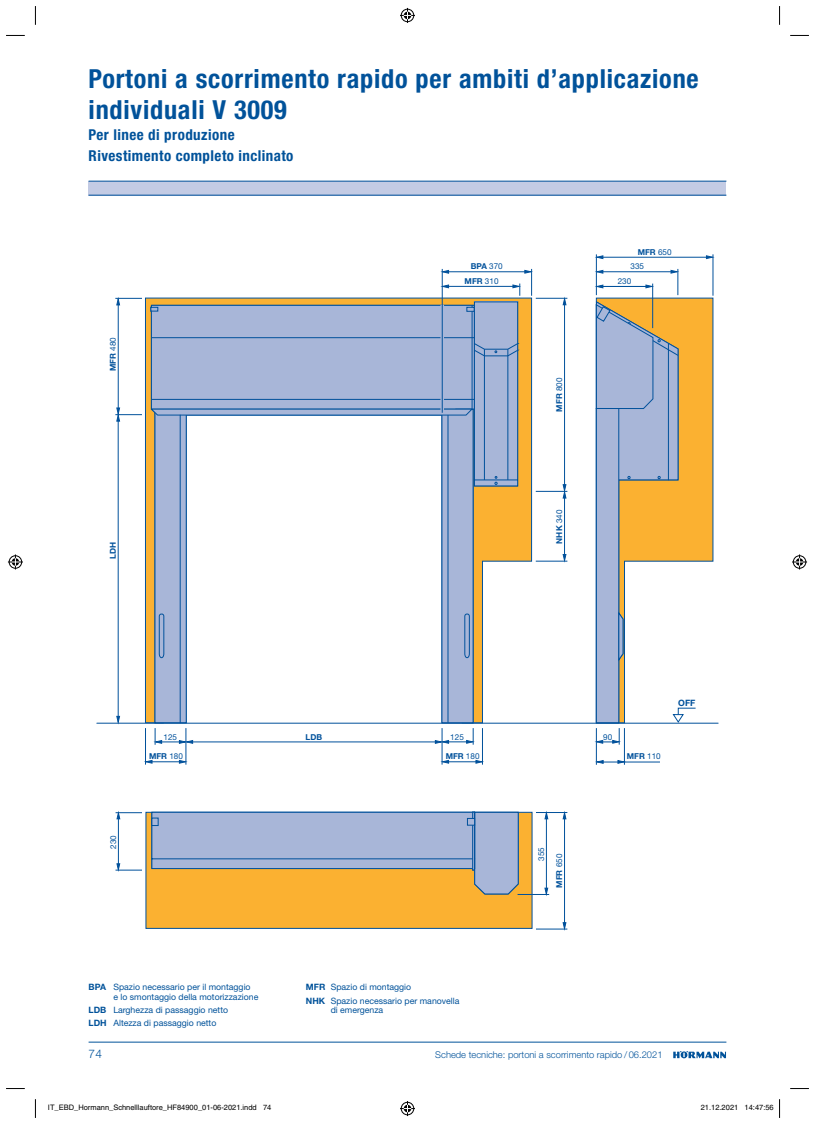
<style>
.page{position:relative;width:815px;height:1124px;background:#fff}
.page>*{position:absolute;margin:0;border:0;box-sizing:border-box;transform-origin:0 0}
.t1{font:700 condensed 26.25px/31.2px "Hoermann Helvetica Neue";letter-spacing:.03em;color:#01529a}
.t2{font:700 condensed 15px/21px "Hoermann Helvetica Neue";letter-spacing:.03em;color:#01529a}
.t3{font:300 11.88px "Hoermann Helvetica Neue";color:#01529a}
.t4{font:300 9.38px "Hoermann Helvetica Neue";color:#01529a}
.t5{font:8.75px/13.4px "Hoermann Helvetica Neue Rm";color:#01529a}
.t6{font:700 8.75px "Hoermann Helvetica Neue";color:#01519b}
.t7{font:700 8.12px "Hoermann Helvetica Neue";color:#01519b}
.t8{font:8.12px "Hoermann Helvetica Neue Rm";color:#01519b}
.t9{font:7.5px "Helvetica";color:#000}
.s1{font-family:"Hoermann Helvetica Neue Rm";font-weight:400}
.s2{font-family:"Hoermann Helvetica Neue";font-weight:700}
</style>
<div class="page">
<hr style="left:89px;top:1041px;width:637px;height:1px;background:#01529a">
<svg style="left:673px;top:1051px;width:53px;height:7px"></svg>
<svg style="left:696px;top:297px;width:17px;height:265px;background:#f1ad36"></svg>
<div style="left:146px;top:812px;width:386px;height:116px;background:#fbb131"></div>
<svg style="left:151px;top:811px;width:368px;height:83px"></svg>
<svg style="left:151px;top:744px;width:322px;height:81px"></svg>
<div style="left:472px;top:811px;width:3px;height:59px;background:#a8b6d8;border:1px solid #01519b"></div>
<div style="left:467px;top:818px;width:8px;height:7px;background:#a8b6d8;border:1px solid #01519b"></div>
<hr style="left:97px;top:722px;width:621px;height:1px;background:#01519b">
<hr style="left:118px;top:418px;width:1px;height:300px;background:#01519b">
<svg style="left:115px;top:407px;width:27px;height:14px"></svg>
<svg style="left:116px;top:715px;width:4px;height:7px"></svg>
<svg style="left:115px;top:298px;width:27px;height:7px"></svg>
<hr style="left:118px;top:303px;width:1px;height:107px;background:#01519b">
<hr style="left:596px;top:254px;width:1px;height:41px;background:#01519b">
<hr style="left:713px;top:254px;width:1px;height:41px;background:#01519b">
<svg style="left:596px;top:255px;width:7px;height:4px"></svg>
<svg style="left:706px;top:255px;width:7px;height:4px"></svg>
<hr style="left:601px;top:257px;width:108px;height:1px;background:#01519b">
<hr style="left:145px;top:728px;width:1px;height:36px;background:#01519b">
<svg style="left:179px;top:759px;width:7px;height:4px"></svg>
<svg style="left:146px;top:759px;width:7px;height:4px"></svg>
<hr style="left:150px;top:761px;width:32px;height:1px;background:#01519b">
<hr style="left:186px;top:728px;width:1px;height:36px;background:#01519b">
<hr style="left:442px;top:728px;width:1px;height:36px;background:#01519b">
<svg style="left:475px;top:759px;width:7px;height:4px"></svg>
<svg style="left:442px;top:759px;width:7px;height:4px"></svg>
<hr style="left:447px;top:761px;width:31px;height:1px;background:#01519b">
<hr style="left:482px;top:728px;width:1px;height:36px;background:#01519b">
<svg style="left:116px;top:863px;width:26px;height:7px"></svg>
<svg style="left:116px;top:812px;width:26px;height:7px"></svg>
<hr style="left:118px;top:817px;width:1px;height:49px;background:#01519b">
<hr style="left:518px;top:894px;width:31px;height:1px;background:#01519b">
<svg style="left:544px;top:887px;width:4px;height:7px"></svg>
<svg style="left:544px;top:813px;width:4px;height:6px"></svg>
<hr style="left:536px;top:812px;width:31px;height:1px;background:#01519b">
<hr style="left:546px;top:817px;width:1px;height:73px;background:#01519b">
<svg style="left:562px;top:922px;width:4px;height:6px"></svg>
<svg style="left:563px;top:813px;width:4px;height:6px"></svg>
<hr style="left:536px;top:928px;width:31px;height:1px;background:#01519b">
<hr style="left:564px;top:817px;width:1px;height:107px;background:#01519b">
<hr style="left:596px;top:728px;width:1px;height:36px;background:#01519b">
<hr style="left:624px;top:728px;width:1px;height:36px;background:#01519b">
<svg style="left:597px;top:759px;width:28px;height:4px"></svg>
<hr style="left:625px;top:761px;width:35px;height:1px;background:#01519b">
<svg style="left:150px;top:269px;width:546px;height:475px"></svg>
<svg style="left:440px;top:305px;width:4px;height:109px"></svg>
<hr style="left:442px;top:269px;width:1px;height:143px;background:#01519b">
<div style="left:89px;top:181px;width:637px;height:14px;background:#c3cbe4"></div>
<hr style="left:89px;top:181px;width:637px;height:1px;background:#01529a">
<hr style="left:89px;top:195px;width:637px;height:1px;background:#01529a">
<svg style="left:6px;top:35px;width:19px;height:1px"></svg>
<svg style="left:790px;top:35px;width:19px;height:1px"></svg>
<svg style="left:6px;top:1088px;width:19px;height:1px"></svg>
<svg style="left:790px;top:1088px;width:19px;height:1px"></svg>
<svg style="left:35px;top:6px;width:1px;height:19px"></svg>
<svg style="left:35px;top:1099px;width:1px;height:18px"></svg>
<svg style="left:779px;top:6px;width:1px;height:19px"></svg>
<svg style="left:400px;top:8px;width:15px;height:15px"></svg>
<svg style="left:400px;top:1101px;width:15px;height:14px"></svg>
<svg style="left:8px;top:554px;width:15px;height:15px"></svg>
<svg style="left:792px;top:554px;width:15px;height:15px"></svg>
<svg style="left:779px;top:1099px;width:1px;height:18px"></svg>
<h1 class="t1" style="left:89px;top:62px;width:612px">Portoni a scorrimento rapido per ambiti d’applicazione individuali V 3009</h1>
<h2 class="t2" style="left:89px;top:124px;width:206px">Per linee di produzione<br>Rivestimento completo inclinato</h2>
<p class="t7" style="left:107px;top:371px;width:35px;rotate:-90deg">MFR <span class="s1">480</span></p>
<p class="t7" style="left:107px;top:559px;width:18px;rotate:-90deg">LDH</p>
<p class="t7" style="left:471px;top:261px;width:34px">BPA <span class="s1">370</span></p>
<p class="t7" style="left:465px;top:275px;width:35px">MFR <span class="s1">310</span></p>
<p class="t7" style="left:553px;top:411px;width:35px;rotate:-90deg">MFR <span class="s1">800</span></p>
<p class="t7" style="left:553px;top:543px;width:35px;rotate:-90deg">NHK <span class="s1">340</span></p>
<p class="t7" style="left:638px;top:246px;width:35px">MFR <span class="s1">650</span></p>
<p class="t8" style="left:631px;top:261px;width:15px">335</p>
<p class="t8" style="left:618px;top:275px;width:15px">230</p>
<p class="t8" style="left:164px;top:731px;width:15px">125</p>
<p class="t7" style="left:306px;top:731px;width:18px">LDB</p>
<p class="t8" style="left:450px;top:731px;width:15px">125</p>
<p class="t8" style="left:107px;top:848px;width:15px;rotate:-90deg">230</p>
<p class="t7" style="left:149px;top:750px;width:35px">MFR <span class="s1">180</span></p>
<p class="t7" style="left:446px;top:750px;width:35px">MFR <span class="s1">180</span></p>
<p class="t5" style="left:113px;top:981px;width:147px;line-height:9.4px;text-indent:-25px"><span class="s2">BPA</span> Spazio necessario per il montaggio<br>e lo smontaggio della motorizzazione</p>
<p class="t5" style="left:89px;top:1002px;width:141px"><span class="s2">LDB</span> Larghezza di passaggio netto<br><span class="s2">LDH</span> Altezza di passaggio netto</p>
<p class="t5" style="left:306px;top:979px;width:155px"><span class="s2">MFR</span> Spazio di montaggio<br><span class="s2">NHK</span> Spazio necessario per manovella</p>
<p class="t5" style="left:331px;top:1002px;width:54px">di emergenza</p>
<p class="t8" style="left:535px;top:860px;width:15px;rotate:-90deg">355</p>
<p class="t7" style="left:553px;top:887px;width:35px;rotate:-90deg">MFR <span class="s1">650</span></p>
<p class="t8" style="left:603px;top:731px;width:11px">90</p>
<p class="t7" style="left:627px;top:750px;width:35px">MFR <span class="s1">110</span></p>
<p class="t6" style="left:678px;top:696px;width:19px">OFF</p>
<h3 class="t3" style="left:89px;top:1045px;width:15px">74</h3>
<p class="t4" style="left:435px;top:1048px;width:229px">Schede tecniche: portoni a scorrimento rapido / 06.2021</p>
<p class="t9" style="left:48px;top:1103px;width:225px">IT_EBD_Hormann_Schnelllauftore_HF84900_01-06-2021.indd 74</p>
<p class="t9" style="left:701px;top:1103px;width:74px">21.12.2021 14:47:56</p>
</div>
